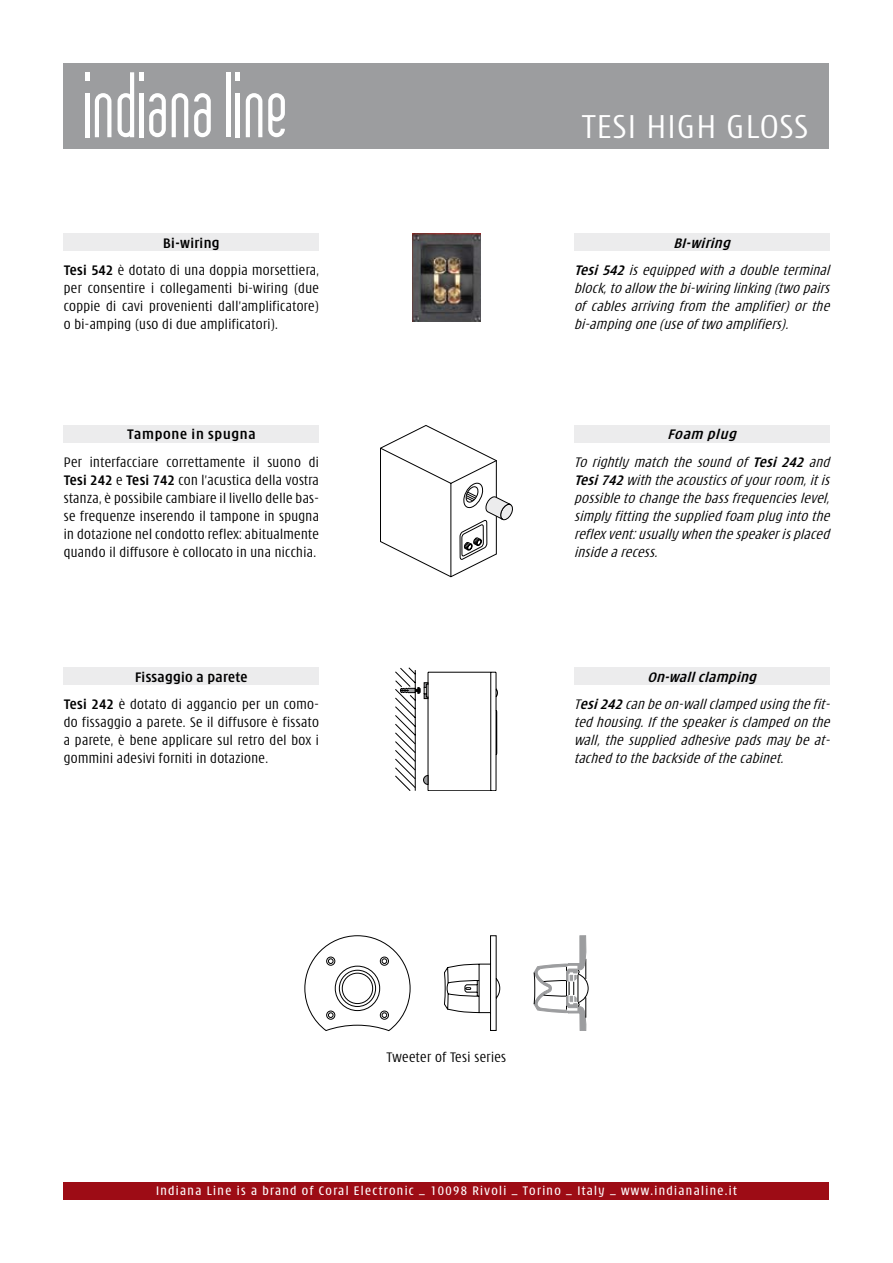
<style>
.page{position:relative;width:893px;height:1263px;background:#fff}
.page>*{position:absolute;margin:0;border:0;box-sizing:border-box;transform-origin:0 0}
.t1{font:300 condensed 36px "Modena";color:#fff}
.t2{font:300 condensed 15px/18px "Modena";letter-spacing:.025em;color:#000;text-align:justify}
.t3{font:italic 300 condensed 15px/18px "Modena";color:#000;text-align:justify}
.t4{font:italic 700 condensed 15px "Modena";color:#000}
.t5{font:700 condensed 15px "Modena";letter-spacing:.025em;color:#000}
.t6{font:700 condensed 15px "Modena";letter-spacing:.05em;color:#000}
.t7{font:condensed 13.5px "Modena";letter-spacing:.1em;color:#fff}
.s1{font-weight:700}
</style>
<div class="page">
<div style="left:64px;top:64px;width:765px;height:85px;background:#9c9d9f"></div>
<svg style="left:85px;top:72px;width:4px;height:9px"></svg>
<svg style="left:140px;top:72px;width:4px;height:9px"></svg>
<svg style="left:236px;top:72px;width:4px;height:9px"></svg>
<hr style="left:85px;top:93px;width:4px;height:44px;background:#fff">
<hr style="left:140px;top:93px;width:4px;height:44px;background:#fff">
<hr style="left:236px;top:93px;width:4px;height:44px;background:#fff">
<hr style="left:226px;top:72px;width:4px;height:65px;background:#fff">
<svg style="left:118px;top:72px;width:16px;height:65px"></svg>
<svg style="left:95px;top:93px;width:16px;height:44px"></svg>
<svg style="left:172px;top:93px;width:16px;height:44px"></svg>
<svg style="left:149px;top:93px;width:17px;height:44px"></svg>
<svg style="left:194px;top:93px;width:17px;height:44px"></svg>
<svg style="left:268px;top:93px;width:17px;height:44px"></svg>
<svg style="left:246px;top:93px;width:16px;height:44px"></svg>
<div style="left:64px;top:1182px;width:765px;height:17px;background:#9d0c15"></div>
<img style="left:412px;top:234px;width:69px;height:88px">
<svg style="left:395px;top:668px;width:103px;height:123px"></svg>
<div style="left:64px;top:668px;width:255px;height:17px;background:#ececed"></div>
<div style="left:574px;top:668px;width:255px;height:17px;background:#ececed"></div>
<svg style="left:380px;top:425px;width:133px;height:152px"></svg>
<div style="left:64px;top:425px;width:255px;height:17px;background:#ececed"></div>
<div style="left:574px;top:425px;width:255px;height:17px;background:#ececed"></div>
<div style="left:64px;top:234px;width:255px;height:17px;background:#ececed"></div>
<div style="left:574px;top:234px;width:255px;height:17px;background:#ececed"></div>
<svg style="left:304px;top:935px;width:196px;height:96px"></svg>
<svg style="left:534px;top:935px;width:54px;height:96px"></svg>
<h1 class="t1" style="left:582px;top:110px;width:180px">Tesi High Gloss</h1>
<p class="t5" style="left:163px;top:236px;width:58px">Bi-wiring</p>
<p class="t4" style="left:674px;top:236px;width:62px">BI-wiring</p>
<p class="t2" style="left:64px;top:262px;width:257px"><span class="s1">Tesi 542</span> è dotato di una doppia morsettiera, per consentire i collegamenti bi-wiring (due coppie di cavi provenienti dall’amplificatore) o bi-amping (uso di due amplificatori).</p>
<p class="t3" style="left:574px;top:262px;width:261px"><span class="s1">Tesi542</span> isequipped with adoubleterminal block,to allow thebi-wiring linking (two pairs of cables arriving from the amplifier) or the bi-amping one(useoftwo amplifiers).</p>
<p class="t6" style="left:127px;top:427px;width:130px">Tampone in spugna</p>
<p class="t4" style="left:667px;top:427px;width:74px">Foam plug</p>
<p class="t2" style="left:64px;top:453px;width:257px">Per interfacciare correttamente il suono di <span class="s1">Tesi 242</span> e <span class="s1">Tesi 742</span> con l’acustica della vostra stanza, è possibile cambiare il livello delle bas&shy;se frequenze inserendo il tampone in spugna in dotazione nel condotto reflex: abitualmente quando il diffusore è collocato in una nicchia.</p>
<p class="t3" style="left:574px;top:453px;width:261px">To rightly match the sound of <span class="s1">Tesi 242</span> and <span class="s1">Tesi742</span> with theacousticsofyourroom,itis possibleto changethebassfrequencieslevel, simplyfitting thesupplied foam plug into the reflexvent:usuallywhen thespeakerisplaced insidearecess.</p>
<p class="t5" style="left:135px;top:670px;width:114px">Fissaggio a parete</p>
<p class="t4" style="left:647px;top:670px;width:114px">On-wallclamping</p>
<p class="t2" style="left:64px;top:696px;width:257px"><span class="s1">Tesi 242</span> è dotato di aggancio per un como&shy;do fissaggio a parete. Se il diffusore è fissato a parete, è bene applicare sul retro del box i gommini adesivi forniti in dotazione.</p>
<p class="t3" style="left:574px;top:696px;width:261px">T<span class="s1">esi242</span> can beon-wallclamped using thefit&shy;ted housing.Ifthespeakerisclamped on the wall, the supplied adhesive pads may be at&shy;tached to thebacksideofthecabinet.</p>
<p class="t2" style="left:387px;top:1049px;width:121px">Tweeter of Tesi series</p>
<p class="t7" style="left:156px;top:1184px;width:582px">Indiana Line is a brand of Coral Electronic _ 10098 Rivoli _ Torino _ Italy _ www.indianaline.it</p>
</div>
